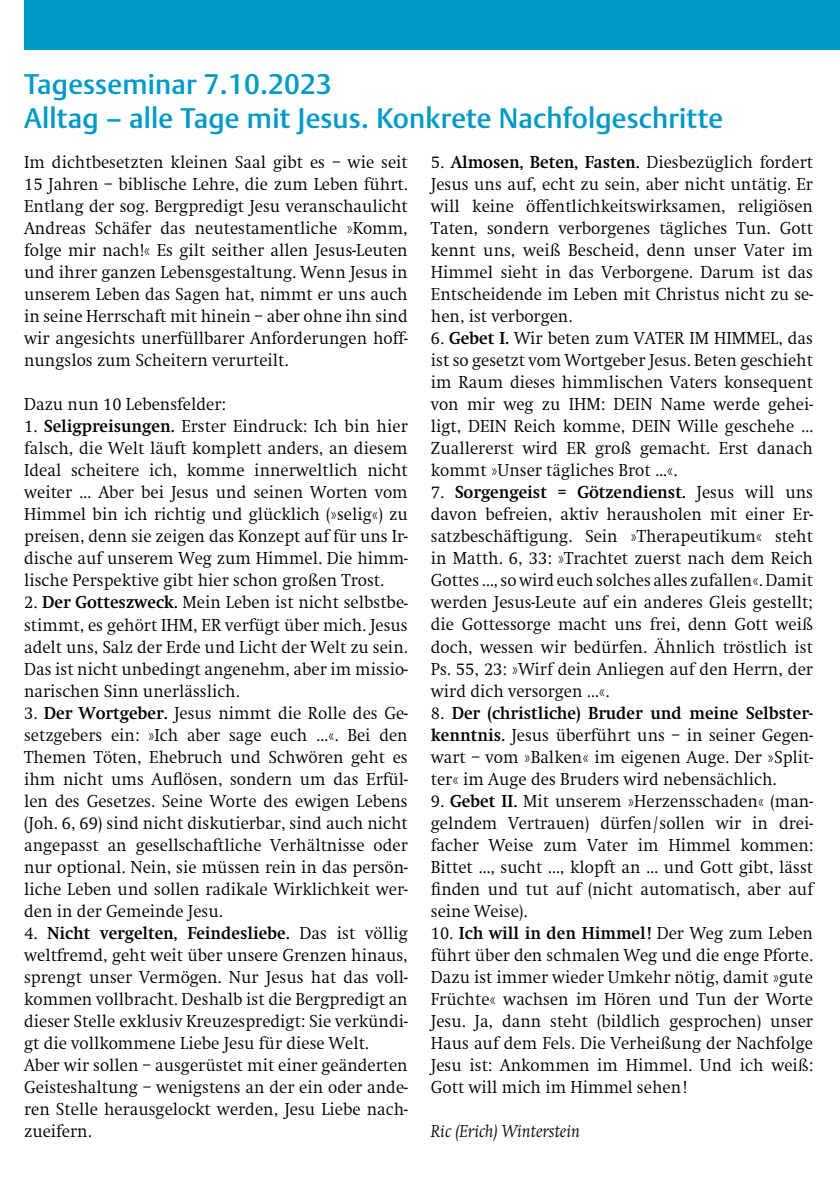
<style>
.page{position:relative;width:840px;height:1191px;background:#fff}
.page>*{position:absolute;margin:0;border:0;box-sizing:border-box;transform-origin:0 0}
.t1{font:500 28px/34px "DTL Argo TOT";letter-spacing:.005em;color:#009ac6}
.t2{font:300 18px/22px "Swift EF";color:#000;text-align:justify;scale:.95 1}
.t3{font:italic 300 18px "Swift EF";color:#000;scale:.95 1}
.s1{font-weight:700}
</style>
<div class="page">
<div style="left:24px;top:0;width:815px;height:50px;background:#009ac6"></div>
<h1 class="t1" style="left:24px;top:67px;width:700px">Tagesseminar 7.10.2023<br>Alltag – alle Tage mit Jesus. Konkrete Nachfolgeschritte</h1>
<p class="t2" style="left:24px;top:152px;width:405px">Im dichtbesetzten kleinen Saal gibt es – wie seit 15 Jahren – biblische Lehre, die zum Leben führt.<br>Entlang der sog. Bergpredigt Jesu veranschaulicht Andreas Schäfer das neutestamentliche »Komm, folge mir nach!« Es gilt seither allen Jesus-Leuten und ihrer ganzen Lebensgestaltung. Wenn Jesus in unserem Leben das Sagen hat, nimmt er uns auch in seine Herrschaft mit hinein – aber ohne ihn sind wir angesichts unerfüllbarer Anforderungen hoff&shy;nungslos zum Scheitern verurteilt.</p>
<p class="t2" style="left:24px;top:394px;width:214px">Dazu nun 10 Lebensfelder:</p>
<p class="t2" style="left:24px;top:416px;width:405px">1. <span class="s1">Seligpreisungen.</span> Erster Eindruck: Ich bin hier falsch, die Welt läuft komplett anders, an diesem Ideal scheitere ich, komme innerweltlich nicht weiter … Aber bei Jesus und seinen Worten vom Himmel bin ich richtig und glücklich (»selig«) zu preisen, denn sie zeigen das Konzept auf für uns Ir&shy;dische auf unserem Weg zum Himmel. Die himm&shy;lische Perspektive gibt hier schon großen Trost.</p>
<p class="t2" style="left:24px;top:592px;width:405px">2. <span class="s1">Der Gotteszweck.</span> Mein Leben ist nicht selbstbe&shy;stimmt, es gehört IHM, ER verfügt über mich. Jesus adelt uns, Salz der Erde und Licht der Welt zu sein.<br>Das ist nicht unbedingt angenehm, aber im missio&shy;narischen Sinn unerlässlich.</p>
<p class="t2" style="left:24px;top:702px;width:405px">3. <span class="s1">Der Wortgeber.</span> Jesus nimmt die Rolle des Ge&shy;setzgebers ein: »Ich aber sage euch ...«. Bei den Themen Töten, Ehebruch und Schwören geht es ihm nicht ums Auflösen, sondern um das Erfül&shy;len des Gesetzes. Seine Worte des ewigen Lebens (Joh. 6, 69) sind nicht diskutierbar, sind auch nicht angepasst an gesellschaftliche Verhältnisse oder nur optional. Nein, sie müssen rein in das persön&shy;liche Leben und sollen radikale Wirklichkeit wer&shy;den in der Gemeinde Jesu.</p>
<p class="t2" style="left:24px;top:922px;width:405px;text-align:left">4. <span class="s1">Nicht vergelten, Feindesliebe.</span> Das ist völlig weltfremd, geht weit über unsere Grenzen hinaus, sprengt unser Vermögen. Nur Jesus hat das voll&shy;kommen vollbracht. Deshalb ist die Bergpredigt an dieser Stelle exklusiv Kreuzespredigt: Sie verkündi&shy;gt die vollkommene Liebe Jesu für diese Welt.<br>Aber wir sollen – ausgerüstet mit einer geänderten Geisteshaltung – wenigstens an der ein oder ande&shy;ren Stelle herausgelockt werden, Jesu Liebe nach&shy;zueifern.</p>
<p class="t2" style="left:430px;top:152px;width:403px">5. <span class="s1">Almosen, Beten, Fasten.</span> Diesbezüglich fordert Jesus uns auf, echt zu sein, aber nicht untätig. Er will keine öffentlichkeitswirksamen, religiösen Taten, sondern verborgenes tägliches Tun. Gott kennt uns, weiß Bescheid, denn unser Vater im Himmel sieht in das Verborgene. Darum ist das Entscheidende im Leben mit Christus nicht zu se&shy;hen, ist verborgen.</p>
<p class="t2" style="left:430px;top:328px;width:403px">6. <span class="s1">Gebet I.</span> Wir beten zum VATER IM HIMMEL, das ist so gesetzt vom Wortgeber Jesus. Beten geschieht im Raum dieses himmlischen Vaters konsequent von mir weg zu IHM: DEIN Name werde gehei&shy;ligt, DEIN Reich komme, DEIN Wille geschehe … Zuallererst wird ER groß gemacht. Erst danach kommt »Unser tägliches Brot ...«.</p>
<p class="t2" style="left:430px;top:482px;width:403px">7. <span class="s1">Sorgengeist = Götzendienst.</span> Jesus will uns davon befreien, aktiv herausholen mit einer Er&shy;satzbeschäftigung. Sein »Therapeutikum« steht in Matth. 6, 33: »Trachtet zuerst nach dem Reich Gottes …, so wird euch solches alles zufallen«. Damit werden Jesus-Leute auf ein anderes Gleis gestellt; die Gottessorge macht uns frei, denn Gott weiß doch, wessen wir bedürfen. Ähnlich tröstlich ist Ps. 55, 23: »Wirf dein Anliegen auf den Herrn, der wird dich versorgen ...«.</p>
<p class="t2" style="left:430px;top:702px;width:403px">8. <span class="s1">Der (christliche) Bruder und meine Selbster&shy;kenntnis.</span> Jesus überführt uns – in seiner Gegen&shy;wart – vom »Balken« im eigenen Auge. Der »Split&shy;ter« im Auge des Bruders wird nebensächlich.</p>
<p class="t2" style="left:430px;top:790px;width:403px">9. <span class="s1">Gebet II.</span> Mit unserem »Herzensschaden« (man&shy;gelndem Vertrauen) dürfen/sollen wir in drei&shy;facher Weise zum Vater im Himmel kommen:<br>Bittet …, sucht ..., klopft an ... und Gott gibt, lässt finden und tut auf (nicht automatisch, aber auf seine Weise).</p>
<p class="t2" style="left:430px;top:922px;width:403px">10. <span class="s1">Ich will in den Himmel!</span> Der Weg zum Leben führt über den schmalen Weg und die enge Pforte.<br>Dazu ist immer wieder Umkehr nötig, damit »gute Früchte« wachsen im Hören und Tun der Worte Jesu. Ja, dann steht (bildlich gesprochen) unser Haus auf dem Fels. Die Verheißung der Nachfolge Jesu ist: Ankommen im Himmel. Und ich weiß:<br>Gott will mich im Himmel sehen!</p>
<p class="t3" style="left:430px;top:1121px;width:158px">Ric (Erich) Winterstein</p>
</div>
